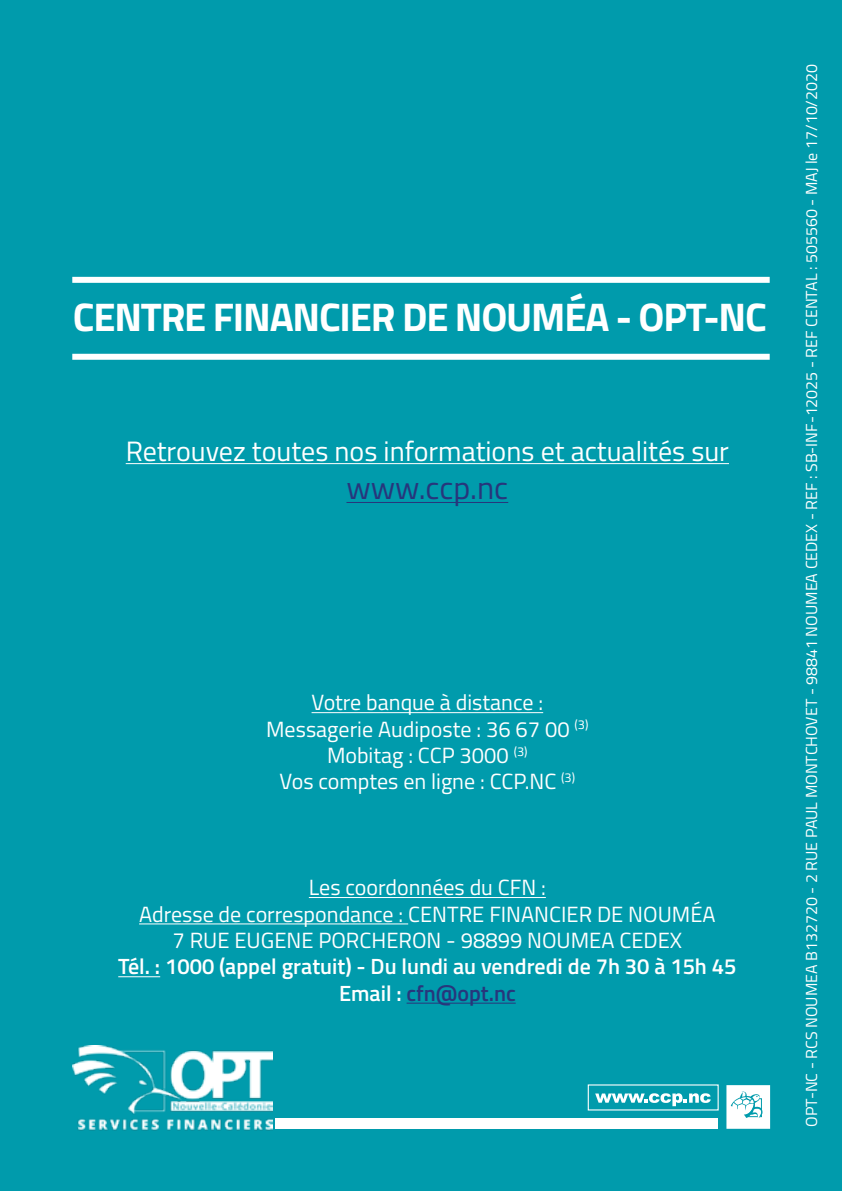
<style>
.page{position:relative;width:842px;height:1191px;background:#009bac}
.page>*{position:absolute;margin:0;border:0;box-sizing:border-box;transform-origin:0 0}
.t1{font:700 40px "Titillium";letter-spacing:-.03em;color:#fff}
.t2{font:32px "Titillium";color:#27367c}
.t3{font:28px "Titillium";color:#fff}
.t4{font:22px/26.4px "Titillium";color:#fff;text-align:center}
.t5{font:600 22px/26.4px "Titillium";color:#fff;text-align:center}
.t6{font:16px "Titillium";color:#fff}
.s1{color:#27367c}
</style>
<div class="page">
<div style="left:72px;top:277px;width:698px;height:6px;background:#fff"></div>
<div style="left:72px;top:354px;width:698px;height:6px;background:#fff"></div>
<hr style="left:126px;top:463px;width:603px;height:1px;background:#fff">
<hr style="left:346px;top:502px;width:162px;height:1px;background:#27367c">
<hr style="left:312px;top:712px;width:231px;height:1px;background:#fff">
<hr style="left:309px;top:897px;width:237px;height:1px;background:#fff">
<hr style="left:139px;top:923px;width:269px;height:1px;background:#fff">
<hr style="left:118px;top:976px;width:42px;height:1px;background:#fff">
<hr style="left:407px;top:1002px;width:109px;height:1px;background:#27367c">
<img style="left:73px;top:1045px;width:199px;height:86px">
<div style="left:276px;top:1118px;width:442px;height:11px;background:#fff"></div>
<svg style="left:595px;top:1093px;width:116px;height:13px"></svg>
<div style="left:726px;top:1085px;width:44px;height:43px;background:#fff"></div>
<svg style="left:731px;top:1091px;width:32px;height:27px"></svg>
<h1 class="t1" style="left:73px;top:286px;width:695px">CENTRE FINANCIER DE NOUMÉA - OPT-NC</h1>
<p class="t3" style="left:126px;top:430px;width:605px">Retrouvez toutes nos informations et actualités sur</p>
<h2 class="t2" style="left:346px;top:464px;width:163px">www.ccp.nc</h2>
<p class="t4" style="left:266px;top:688px;width:324px">Votre banque à distance :<br>Messagerie Audiposte : 36 67 00 <sup>(3)<br></sup>Mobitag : CCP 3000 <sup>(3)<br></sup>Vos comptes en ligne : CCP.NC <sup>(3)</sup></p>
<p class="t4" style="left:139px;top:873px;width:578px">Les coordonnées du CFN :<br>Adresse de correspondance : CENTRE FINANCIER DE NOUMÉA<br>7 RUE EUGENE PORCHERON - 98899 NOUMEA CEDEX</p>
<p class="t5" style="left:118px;top:952px;width:620px">Tél. : 1000 (appel gratuit) - Du lundi au vendredi de 7h 30 à 15h 45<br>Email : <span class="s1">cfn@opt.nc</span></p>
<p class="t6" style="left:800px;top:1126px;width:1064px;rotate:-90deg">OPT-NC - RCS NOUMEA B132720 - 2 RUE PAUL MONTCHOVET - 98841 NOUMEA CEDEX - REF : SB-INF-12025 - REF CENTAL : 505560 - MAJ le 17/10/2020</p>
</div>
